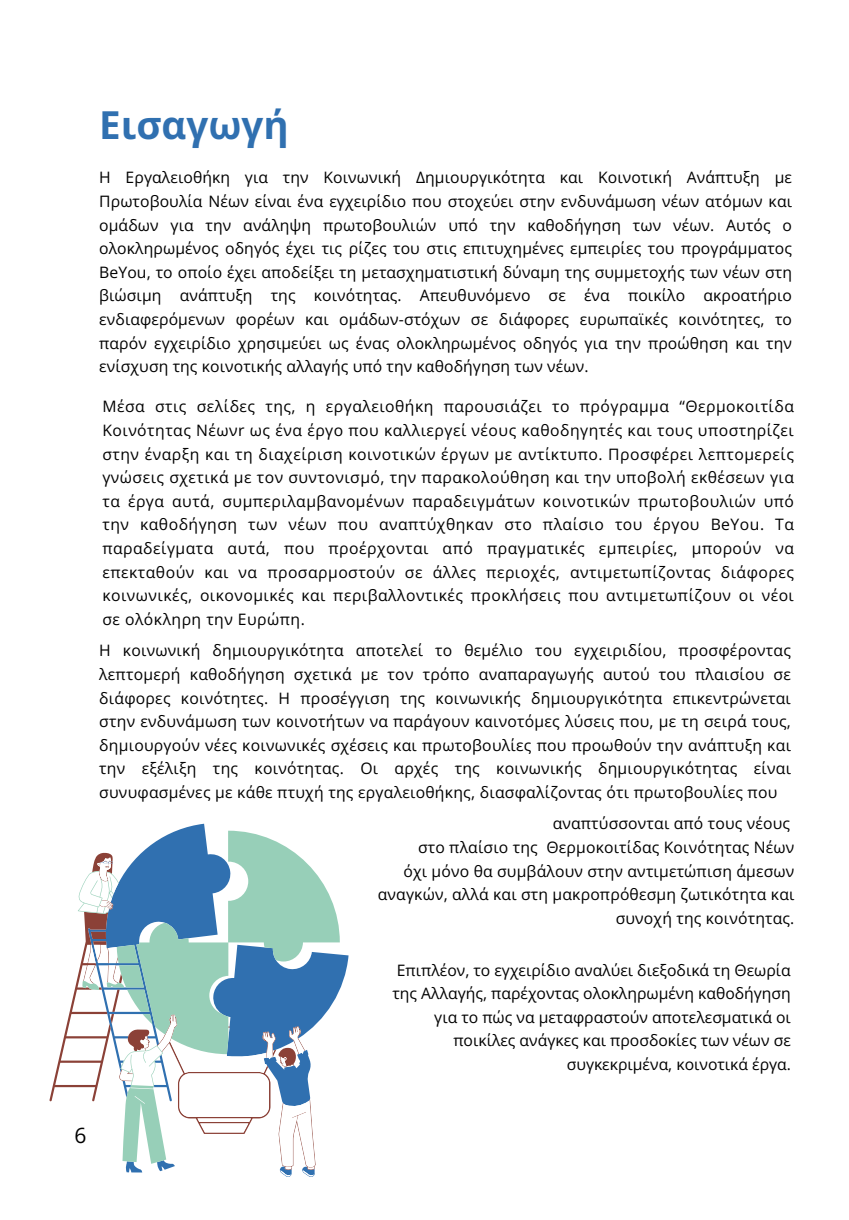
<style>
.page{position:relative;width:849px;height:1220px;background:#fff}
.page>*{position:absolute;margin:0;border:0;box-sizing:border-box;transform-origin:0 0}
.t1{font:700 38.5px "Open Sans";color:#3070b0}
.t2{font:21px "Open Sans";color:#000}
.t3{font:15.75px/23.6px "Open Sans";letter-spacing:.01em;color:#000;text-align:justify}
</style>
<div class="page">
<svg style="left:49px;top:976px;width:29px;height:126px"></svg>
<svg style="left:125px;top:1163px;width:190px;height:13px"></svg>
<svg style="left:78px;top:830px;width:262px;height:333px"></svg>
<h1 class="t1" style="left:99px;top:97px;width:191px">Εισαγωγή</h1>
<p class="t3" style="left:99px;top:165px;width:694px">Η Εργαλειοθήκη για την Κοινωνική Δημιουργικότητα και Κοινοτική Ανάπτυξη με Πρωτοβουλία Νέων είναι ένα εγχειρίδιο που στοχεύει στην ενδυνάμωση νέων ατόμων και ομάδων για την ανάληψη πρωτοβουλιών υπό την καθοδήγηση των νέων. Αυτός ο ολοκληρωμένος οδηγός έχει τις ρίζες του στις επιτυχημένες εμπειρίες του προγράμματος BeYou, το οποίο έχει αποδείξει τη μετασχηματιστική δύναμη της συμμετοχής των νέων στη βιώσιμη ανάπτυξη της κοινότητας. Απευθυνόμενο σε ένα ποικίλο ακροατήριο ενδιαφερόμενων φορέων και ομάδων-στόχων σε διάφορες ευρωπαϊκές κοινότητες, το παρόν εγχειρίδιο χρησιμεύει ως ένας ολοκληρωμένος οδηγός για την προώθηση και την ενίσχυση της κοινοτικής αλλαγής υπό την καθοδήγηση των νέων.</p>
<p class="t3" style="left:102px;top:394px;width:693px">Μέσα στις σελίδες της, η εργαλειοθήκη παρουσιάζει το πρόγραμμα “Θερμοκοιτίδα Κοινότητας Νέωνr ως ένα έργο που καλλιεργεί νέους καθοδηγητές και τους υποστηρίζει στην έναρξη και τη διαχείριση κοινοτικών έργων με αντίκτυπο. Προσφέρει λεπτομερείς γνώσεις σχετικά με τον συντονισμό, την παρακολούθηση και την υποβολή εκθέσεων για τα έργα αυτά, συμπεριλαμβανομένων παραδειγμάτων κοινοτικών πρωτοβουλιών υπό την καθοδήγηση των νέων που αναπτύχθηκαν στο πλαίσιο του έργου BeYou. Τα παραδείγματα αυτά, που προέρχονται από πραγματικές εμπειρίες, μπορούν να επεκταθούν και να προσαρμοστούν σε άλλες περιοχές, αντιμετωπίζοντας διάφορες κοινωνικές, οικονομικές και περιβαλλοντικές προκλήσεις που αντιμετωπίζουν οι νέοι σε ολόκληρη την Ευρώπη.</p>
<p class="t3" style="left:99px;top:638px;width:693px">Η κοινωνική δημιουργικότητα αποτελεί το θεμέλιο του εγχειριδίου, προσφέροντας λεπτομερή καθοδήγηση σχετικά με τον τρόπο αναπαραγωγής αυτού του πλαισίου σε διάφορες κοινότητες. Η προσέγγιση της κοινωνικής δημιουργικότητα επικεντρώνεται στην ενδυνάμωση των κοινοτήτων να παράγουν καινοτόμες λύσεις που, με τη σειρά τους, δημιουργούν νέες κοινωνικές σχέσεις και πρωτοβουλίες που προωθούν την ανάπτυξη και την εξέλιξη της κοινότητας. Οι αρχές της κοινωνικής δημιουργικότητας είναι συνυφασμένες με κάθε πτυχή της εργαλειοθήκης, διασφαλίζοντας ότι πρωτοβουλίες που</p>
<p class="t3" style="left:378px;top:811px;width:418px;text-align:right">αναπτύσσονται από τους νέους<br>στο πλαίσιο της Θερμοκοιτίδας Κοινότητας Νέων<br>όχι μόνο θα συμβάλουν στην αντιμετώπιση άμεσων αναγκών, αλλά και στη μακροπρόθεσμη ζωτικότητα και συνοχή της κοινότητας.</p>
<p class="t3" style="left:392px;top:957px;width:400px;text-align:right">Επιπλέον, το εγχειρίδιο αναλύει διεξοδικά τη Θεωρία της Αλλαγής, παρέχοντας ολοκληρωμένη καθοδήγηση για το πώς να μεταφραστούν αποτελεσματικά οι ποικίλες ανάγκες και προσδοκίες των νέων σε συγκεκριμένα, κοινοτικά έργα.</p>
<h3 class="t2" style="left:75px;top:1120px;width:13px">6</h3>
</div>
